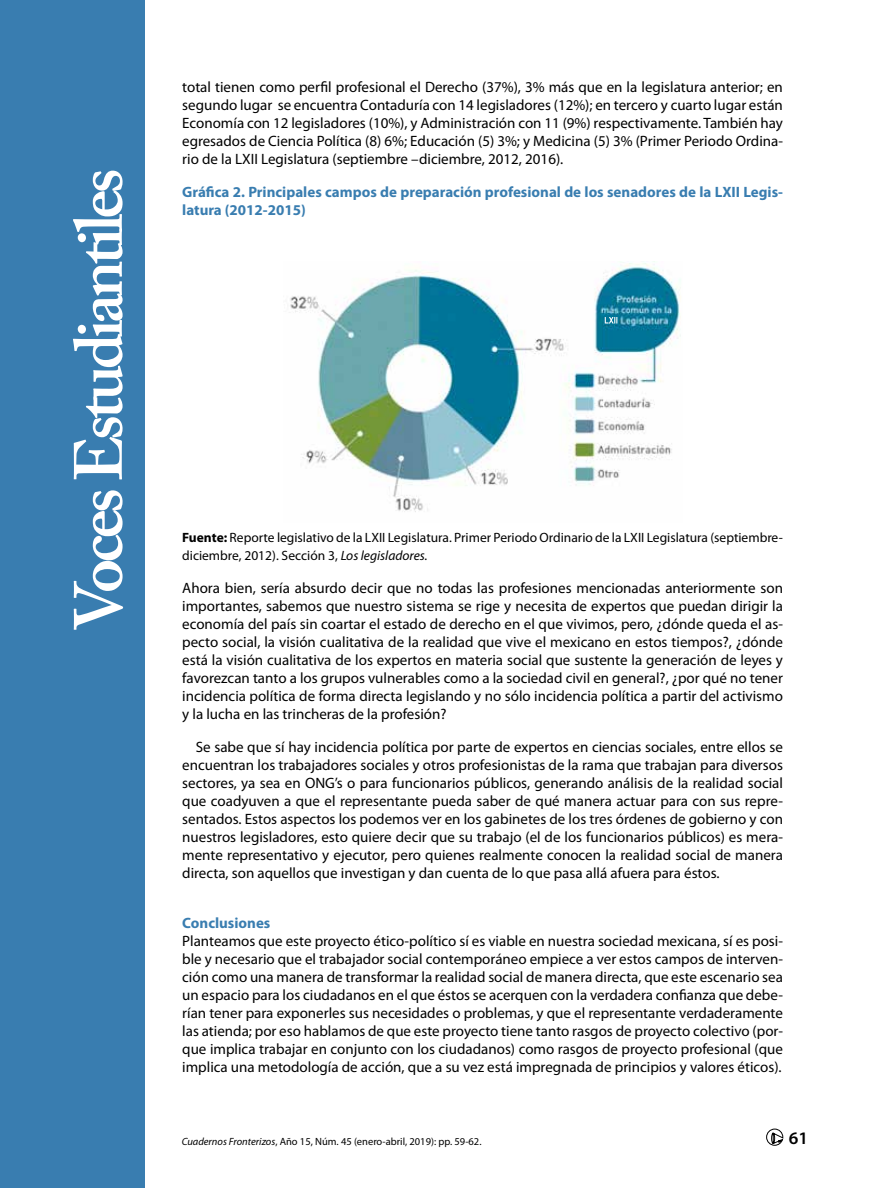
<style>
.page{position:relative;width:891px;height:1188px;background:#fff}
.page>*{position:absolute;margin:0;border:0;box-sizing:border-box;transform-origin:0 0}
.t1{font:600 67.5px "Adobe Caslon Pro";letter-spacing:-.06em;color:#fff}
.t2{font:600 17.7px "Myriad Pro";color:#000}
.t3{font:15px/18px "Myriad Pro";color:#000;text-align:justify}
.t4{font:700 15px/18px "Myriad Pro";color:#397db0}
.t5{font:13.5px/18px "Myriad Pro";color:#000}
.t6{font:10.5px "Myriad Pro";color:#000}
.s1{font-weight:700}
.s2{font-style:italic}
</style>
<div class="page">
<div style="left:0;top:0;width:144px;height:1188px;background:#397db0"></div>
<svg style="left:766px;top:1129px;width:17px;height:17px"></svg>
<img style="left:290px;top:261px;width:391px;height:251px">
<svg style="left:604px;top:316px;width:14px;height:9px"></svg>
<svg style="left:605px;top:317px;width:13px;height:7px"></svg>
<h1 class="t1" style="left:59px;top:631px;width:464px;rotate:-90deg">Voces Estudiantiles</h1>
<p class="t3" style="left:182px;top:78px;width:602px">total tienen como perfil profesional el Derecho (37%), 3% más que en la legislatura anterior; en segundo lugar se encuentra Contaduría con 14 legisladores (12%); en tercero y cuarto lugar están Economía con 12 legisladores (10%), y Administración con 11 (9%) respectivamente. También hay egresados de Ciencia Política (8) 6%; Educación (5) 3%; y Medicina (5) 3% (Primer Periodo Ordina&shy;rio de la LXII Legislatura (septiembre –diciembre, 2012, 2016).</p>
<p class="t4" style="left:182px;top:183px;width:602px">Gráfica 2. Principales campos de preparación profesional de los senadores de la LXII Legis&shy;latura (2012-2015)</p>
<p class="t5" style="left:182px;top:529px;width:602px"><span class="s1">Fuente:</span> Reporte legislativo de la LXII Legislatura. Primer Periodo Ordinario de la LXII Legislatura (septiembre&shy;diciembre, 2012). Sección 3, <span class="s2">Los legisladores.</span></p>
<p class="t3" style="left:182px;top:579px;width:602px">Ahora bien, sería absurdo decir que no todas las profesiones mencionadas anteriormente son importantes, sabemos que nuestro sistema se rige y necesita de expertos que puedan dirigir la economía del país sin coartar el estado de derecho en el que vivimos, pero, ¿dónde queda el as&shy;pecto social, la visión cualitativa de la realidad que vive el mexicano en estos tiempos?, ¿dónde está la visión cualitativa de los expertos en materia social que sustente la generación de leyes y favorezcan tanto a los grupos vulnerables como a la sociedad civil en general?, ¿por qué no tener incidencia política de forma directa legislando y no sólo incidencia política a partir del activismo y la lucha en las trincheras de la profesión?</p>
<p class="t3" style="left:182px;top:738px;width:602px;text-indent:14px">Se sabe que sí hay incidencia política por parte de expertos en ciencias sociales, entre ellos se encuentran los trabajadores sociales y otros profesionistas de la rama que trabajan para diversos sectores, ya sea en ONG’s o para funcionarios públicos, generando análisis de la realidad social que coadyuven a que el representante pueda saber de qué manera actuar para con sus repre&shy;sentados. Estos aspectos los podemos ver en los gabinetes de los tres órdenes de gobierno y con nuestros legisladores, esto quiere decir que su trabajo (el de los funcionarios públicos) es mera&shy;mente representativo y ejecutor, pero quienes realmente conocen la realidad social de manera directa, son aquellos que investigan y dan cuenta de lo que pasa allá afuera para éstos.</p>
<p class="t4" style="left:182px;top:913px;width:90px">Conclusiones</p>
<p class="t3" style="left:182px;top:931px;width:602px">Planteamos que este proyecto ético-político sí es viable en nuestra sociedad mexicana, sí es posi&shy;ble y necesario que el trabajador social contemporáneo empiece a ver estos campos de interven&shy;ción como una manera de transformar la realidad social de manera directa, que este escenario sea un espacio para los ciudadanos en el que éstos se acerquen con la verdadera confianza que debe&shy;rían tener para exponerles sus necesidades o problemas, y que el representante verdaderamente las atienda; por eso hablamos de que este proyecto tiene tanto rasgos de proyecto colectivo (por&shy;que implica trabajar en conjunto con los ciudadanos) como rasgos de proyecto profesional (que implica una metodología de acción, que a su vez está impregnada de principios y valores éticos).</p>
<p class="t6" style="left:182px;top:1135px;width:301px"><span class="s2">Cuadernos Fronterizos</span>, Año 15, Núm. 45 (enero-abril, 2019): pp. 59-62.</p>
<p class="t2" style="left:789px;top:1127px;width:21px">61</p>
</div>
